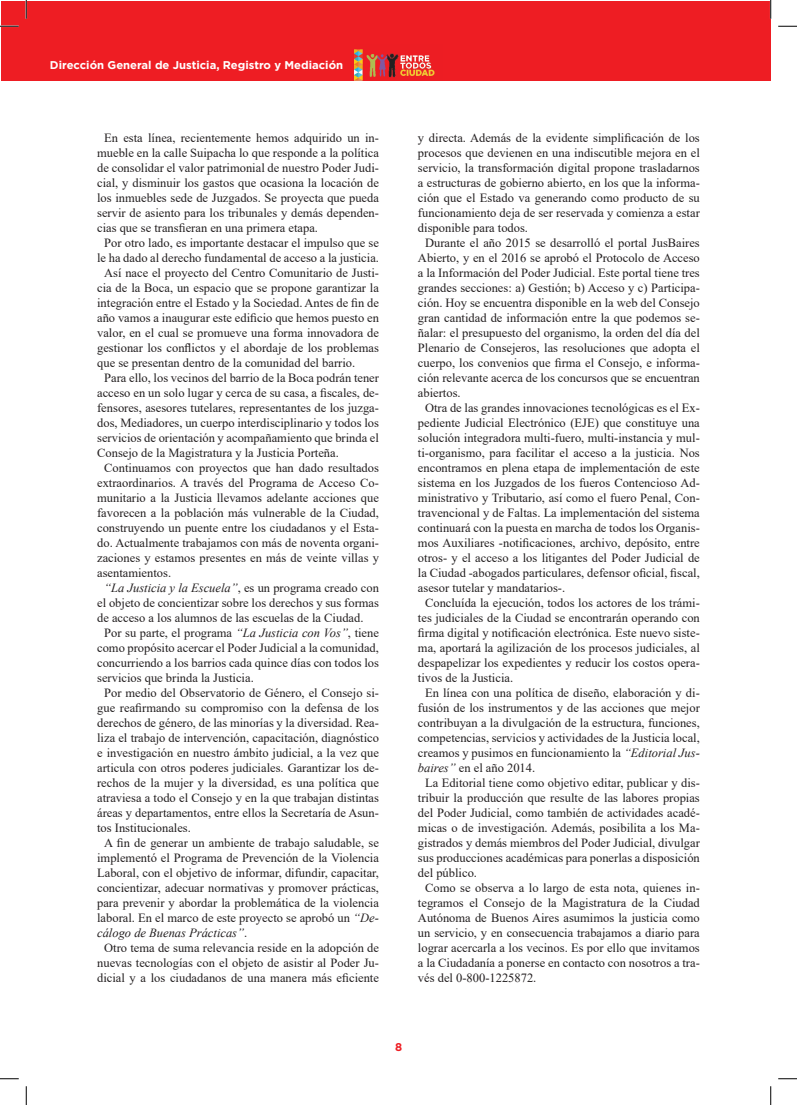
<style>
.page{position:relative;width:797px;height:1105px;background:#fff}
.page>*{position:absolute;margin:0;border:0;box-sizing:border-box;transform-origin:0 0}
.t1{font:12.5px/15px "Times New Roman";color:#231f20;text-align:justify}
.t2{font:700 11.25px "Gotham";color:#fff}
.t3{font:700 11.25px "Gotham";color:#ee1d23}
.s1{font-style:italic}
</style>
<div class="page">
<div style="left:1px;top:1px;width:769px;height:80px;background:#ee1d23"></div>
<hr style="left:770px;top:1px;width:1px;height:80px;background:#ee1d23">
<img style="left:354px;top:49px;width:81px;height:32px">
<svg style="left:0;top:25px;width:19px;height:2px"></svg>
<svg style="left:778px;top:25px;width:19px;height:2px"></svg>
<svg style="left:0;top:1078px;width:19px;height:1px"></svg>
<svg style="left:778px;top:1078px;width:19px;height:1px"></svg>
<svg style="left:25px;top:0;width:2px;height:19px"></svg>
<svg style="left:25px;top:1086px;width:2px;height:19px"></svg>
<svg style="left:770px;top:0;width:1px;height:19px"></svg>
<svg style="left:770px;top:1086px;width:1px;height:19px"></svg>
<p class="t2" style="left:50px;top:58px;width:295px">Dirección General de Justicia, Registro y Mediación</p>
<p class="t1" style="left:97px;top:130px;width:283px;text-indent:7px">En esta línea, recientemente hemos adquirido un in&shy;mueble en la calle Suipacha lo que responde a la política de consolidar el valor patrimonial de nuestro Poder Judi&shy;cial, y disminuir los gastos que ocasiona la locación de los inmuebles sede de Juzgados. Se proyecta que pueda servir de asiento para los tribunales y demás dependen&shy;cias que se transfieran en una primera etapa.</p>
<p class="t1" style="left:97px;top:235px;width:283px;text-align:center">Por otro lado, es importante destacar el impulso que se le ha dado al derecho fundamental de acceso a la justicia.</p>
<p class="t1" style="left:97px;top:265px;width:283px;text-indent:7px">Así nace el proyecto del Centro Comunitario de Justi&shy;cia de la Boca, un espacio que se propone garantizar la integración entre el Estado y la Sociedad. Antes de fin de año vamos a inaugurar este edificio que hemos puesto en valor, en el cual se promueve una forma innovadora de gestionar los conflictos y el abordaje de los problemas que se presentan dentro de la comunidad del barrio.</p>
<p class="t1" style="left:97px;top:370px;width:283px;text-indent:7px">Para ello, los vecinos del barrio de la Boca podrán tener acceso en un solo lugar y cerca de su casa, a fiscales, de&shy;fensores, asesores tutelares, representantes de los juzga&shy;dos, Mediadores, un cuerpo interdisciplinario y todos los servicios de orientación y acompañamiento que brinda el Consejo de la Magistratura y la Justicia Porteña.</p>
<p class="t1" style="left:97px;top:460px;width:283px;text-indent:7px">Continuamos con proyectos que han dado resultados extraordinarios. A través del Programa de Acceso Co&shy;munitario a la Justicia llevamos adelante acciones que favorecen a la población más vulnerable de la Ciudad, construyendo un puente entre los ciudadanos y el Esta&shy;do. Actualmente trabajamos con más de noventa organi&shy;zaciones y estamos presentes en más de veinte villas y asentamientos.</p>
<p class="t1" style="left:97px;top:580px;width:283px;text-indent:7px"><span class="s1">“La Justicia y la Escuela”</span>, es un programa creado con el objeto de concientizar sobre los derechos y sus formas de acceso a los alumnos de las escuelas de la Ciudad.</p>
<p class="t1" style="left:97px;top:625px;width:283px;text-indent:7px">Por su parte, el programa <span class="s1">“La Justicia con Vos”</span>, tiene como propósito acercar el Poder Judicial a la comunidad, concurriendo a los barrios cada quince días con todos los servicios que brinda la Justicia.</p>
<p class="t1" style="left:97px;top:685px;width:283px;text-indent:7px">Por medio del Observatorio de Género, el Consejo si&shy;gue reafirmando su compromiso con la defensa de los derechos de género, de las minorías y la diversidad. Rea&shy;liza el trabajo de intervención, capacitación, diagnóstico e investigación en nuestro ámbito judicial, a la vez que articula con otros poderes judiciales. Garantizar los de&shy;rechos de la mujer y la diversidad, es una política que atraviesa a todo el Consejo y en la que trabajan distintas áreas y departamentos, entre ellos la Secretaría de Asun&shy;tos Institucionales.</p>
<p class="t1" style="left:97px;top:835px;width:283px;text-indent:7px">A fin de generar un ambiente de trabajo saludable, se implementó el Programa de Prevención de la Violencia Laboral, con el objetivo de informar, difundir, capacitar, concientizar, adecuar normativas y promover prácticas, para prevenir y abordar la problemática de la violencia laboral. En el marco de este proyecto se aprobó un <span class="s1">“De&shy;cálogo de Buenas Prácticas”</span>.</p>
<p class="t1" style="left:97px;top:940px;width:283px;text-align:center">Otro tema de suma relevancia reside en la adopción de nuevas tecnologías con el objeto de asistir al Poder Ju&shy;dicial y a los ciudadanos de una manera más eficiente</p>
<p class="t1" style="left:418px;top:130px;width:283px">y directa. Además de la evidente simplificación de los procesos que devienen en una indiscutible mejora en el servicio, la transformación digital propone trasladarnos a estructuras de gobierno abierto, en los que la informa&shy;ción que el Estado va generando como producto de su funcionamiento deja de ser reservada y comienza a estar disponible para todos.</p>
<p class="t1" style="left:418px;top:235px;width:283px;text-indent:7px">Durante el año 2015 se desarrolló el portal JusBaires Abierto, y en el 2016 se aprobó el Protocolo de Acceso a la Información del Poder Judicial. Este portal tiene tres grandes secciones: a) Gestión; b) Acceso y c) Participa&shy;ción. Hoy se encuentra disponible en la web del Consejo gran cantidad de información entre la que podemos se&shy;ñalar: el presupuesto del organismo, la orden del día del Plenario de Consejeros, las resoluciones que adopta el cuerpo, los convenios que firma el Consejo, e informa&shy;ción relevante acerca de los concursos que se encuentran abiertos.</p>
<p class="t1" style="left:418px;top:400px;width:283px;text-indent:7px">Otra de las grandes innovaciones tecnológicas es el Ex&shy;pediente Judicial Electrónico (EJE) que constituye una solución integradora multi-fuero, multi-instancia y mul&shy;ti-organismo, para facilitar el acceso a la justicia. Nos encontramos en plena etapa de implementación de este sistema en los Juzgados de los fueros Contencioso Ad&shy;ministrativo y Tributario, así como el fuero Penal, Con&shy;travencional y de Faltas. La implementación del sistema continuará con la puesta en marcha de todos los Organis&shy;mos Auxiliares -notificaciones, archivo, depósito, entre otros- y el acceso a los litigantes del Poder Judicial de la Ciudad -abogados particulares, defensor oficial, fiscal, asesor tutelar y mandatarios-.</p>
<p class="t1" style="left:418px;top:595px;width:283px;text-indent:7px">Concluída la ejecución, todos los actores de los trámi&shy;tes judiciales de la Ciudad se encontrarán operando con firma digital y notificación electrónica. Este nuevo siste&shy;ma, aportará la agilización de los procesos judiciales, al despapelizar los expedientes y reducir los costos opera&shy;tivos de la Justicia.</p>
<p class="t1" style="left:418px;top:685px;width:283px;text-indent:7px">En línea con una política de diseño, elaboración y di&shy;fusión de los instrumentos y de las acciones que mejor contribuyan a la divulgación de la estructura, funciones, competencias, servicios y actividades de la Justicia local, creamos y pusimos en funcionamiento la <span class="s1">“Editorial Jus&shy;baires”</span> en el año 2014.</p>
<p class="t1" style="left:418px;top:775px;width:283px;text-indent:7px">La Editorial tiene como objetivo editar, publicar y dis&shy;tribuir la producción que resulte de las labores propias del Poder Judicial, como también de actividades acadé&shy;micas o de investigación. Además, posibilita a los Ma&shy;gistrados y demás miembros del Poder Judicial, divulgar sus producciones académicas para ponerlas a disposición del público.</p>
<p class="t1" style="left:418px;top:880px;width:283px;text-indent:7px">Como se observa a lo largo de esta nota, quienes in&shy;tegramos el Consejo de la Magistratura de la Ciudad Autónoma de Buenos Aires asumimos la justicia como un servicio, y en consecuencia trabajamos a diario para lograr acercarla a los vecinos. Es por ello que invitamos a la Ciudadanía a ponerse en contacto con nosotros a tra&shy;vés del 0-800-1225872.</p>
<p class="t3" style="left:395px;top:1041px;width:9px">8</p>
</div>
